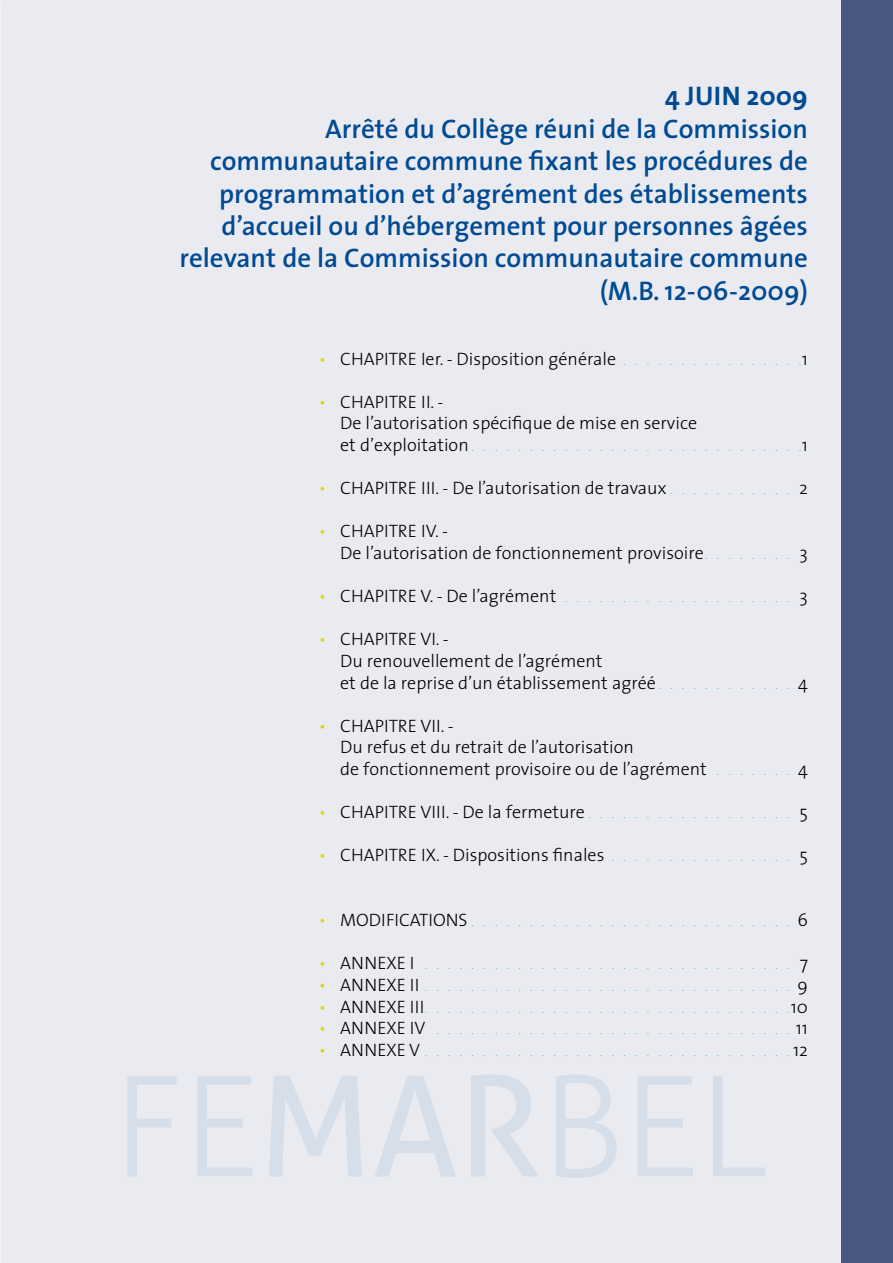
<style>
.page{position:relative;width:893px;height:1263px;background:#eaebf1}
.page>*{position:absolute;margin:0;border:0;box-sizing:border-box;transform-origin:0 0}
.t1{font:600 27px/32.4px "The Sans";color:#004b93;text-align:right}
.t2{font:700 27px "The Sans";letter-spacing:.005em;color:#004b93}
.t3{font:300 18px/21.6px "The Sans";color:#000}
.t4{font:300 18px "The Sans";letter-spacing:.02em;color:#000}
.s1{color:#dbd900}
</style>
<div class="page">
<div style="left:842px;top:0;width:51px;height:1263px;background:#485881"></div>
<svg style="left:127px;top:1076px;width:50px;height:100px"></svg>
<svg style="left:197px;top:1076px;width:55px;height:100px"></svg>
<svg style="left:269px;top:1075px;width:93px;height:102px"></svg>
<svg style="left:375px;top:1075px;width:81px;height:102px"></svg>
<svg style="left:471px;top:1074px;width:68px;height:103px"></svg>
<svg style="left:556px;top:1074px;width:61px;height:104px"></svg>
<svg style="left:638px;top:1076px;width:55px;height:100px"></svg>
<svg style="left:713px;top:1076px;width:53px;height:100px"></svg>
<h1 class="t2" style="left:665px;top:74px;width:145px">4 JUIN 2009</h1>
<p class="t1" style="left:179px;top:112px;width:630px">Arrêté du Collège réuni de la Commission communautaire commune fixant les procédures de programmation et d’agrément des établissements d’accueil ou d’hébergement pour personnes âgées relevant de la Commission communautaire commune (M.B. 12-06-2009)</p>
<p class="t3" style="left:319px;top:347px;width:299px"><span class="s1">•</span> CHAPITRE Ier. - Disposition générale</p>
<p class="t3" style="left:802px;top:347px;width:8px">1</p>
<p class="t3" style="left:340px;top:390px;width:358px;text-indent:-21px"><span class="s1">•</span> CHAPITRE II. -<br>De l’autorisation spécifique de mise en service et d’exploitation</p>
<p class="t3" style="left:802px;top:433px;width:8px">1</p>
<p class="t3" style="left:319px;top:477px;width:349px"><span class="s1">•</span> CHAPITRE III. - De l’autorisation de travaux</p>
<p class="t3" style="left:799px;top:477px;width:10px">2</p>
<p class="t3" style="left:340px;top:520px;width:365px;text-indent:-21px"><span class="s1">•</span> CHAPITRE IV. -<br>De l’autorisation de fonctionnement provisoire</p>
<p class="t3" style="left:800px;top:541px;width:10px">3</p>
<p class="t3" style="left:319px;top:585px;width:239px"><span class="s1">•</span> CHAPITRE V. - De l’agrément</p>
<p class="t3" style="left:800px;top:585px;width:10px">3</p>
<p class="t3" style="left:340px;top:628px;width:317px;text-indent:-21px"><span class="s1">•</span> CHAPITRE VI. -<br>Du renouvellement de l’agrément<br>et de la reprise d’un établissement agréé</p>
<p class="t3" style="left:798px;top:671px;width:11px">4</p>
<p class="t3" style="left:340px;top:714px;width:368px;text-indent:-21px"><span class="s1">•</span> CHAPITRE VII. -<br>Du refus et du retrait de l’autorisation<br>de fonctionnement provisoire ou de l’agrément</p>
<p class="t3" style="left:798px;top:757px;width:11px">4</p>
<p class="t3" style="left:319px;top:801px;width:268px"><span class="s1">•</span> CHAPITRE VIII. - De la fermeture</p>
<p class="t3" style="left:799px;top:801px;width:10px">5</p>
<p class="t3" style="left:319px;top:844px;width:287px"><span class="s1">•</span> CHAPITRE IX. - Dispositions finales</p>
<p class="t3" style="left:799px;top:844px;width:10px">5</p>
<p class="t3" style="left:319px;top:909px;width:150px"><span class="s1">•</span> MODIFICATIONS</p>
<p class="t3" style="left:797px;top:909px;width:12px">6</p>
<p class="t3" style="left:319px;top:952px;width:97px"><span class="s1">•</span> ANNEXE I</p>
<p class="t3" style="left:800px;top:952px;width:10px">7</p>
<p class="t3" style="left:319px;top:973px;width:102px"><span class="s1">•</span> ANNEXE II</p>
<p class="t3" style="left:797px;top:973px;width:12px">9</p>
<p class="t4" style="left:319px;top:992px;width:107px"><span class="s1">•</span> ANNEXE III</p>
<p class="t3" style="left:791px;top:995px;width:19px">10</p>
<p class="t3" style="left:319px;top:1017px;width:108px"><span class="s1">•</span> ANNEXE IV</p>
<p class="t3" style="left:796px;top:1017px;width:14px">11</p>
<p class="t3" style="left:319px;top:1038px;width:103px"><span class="s1">•</span> ANNEXE V</p>
<p class="t3" style="left:793px;top:1038px;width:16px">12</p>
</div>
